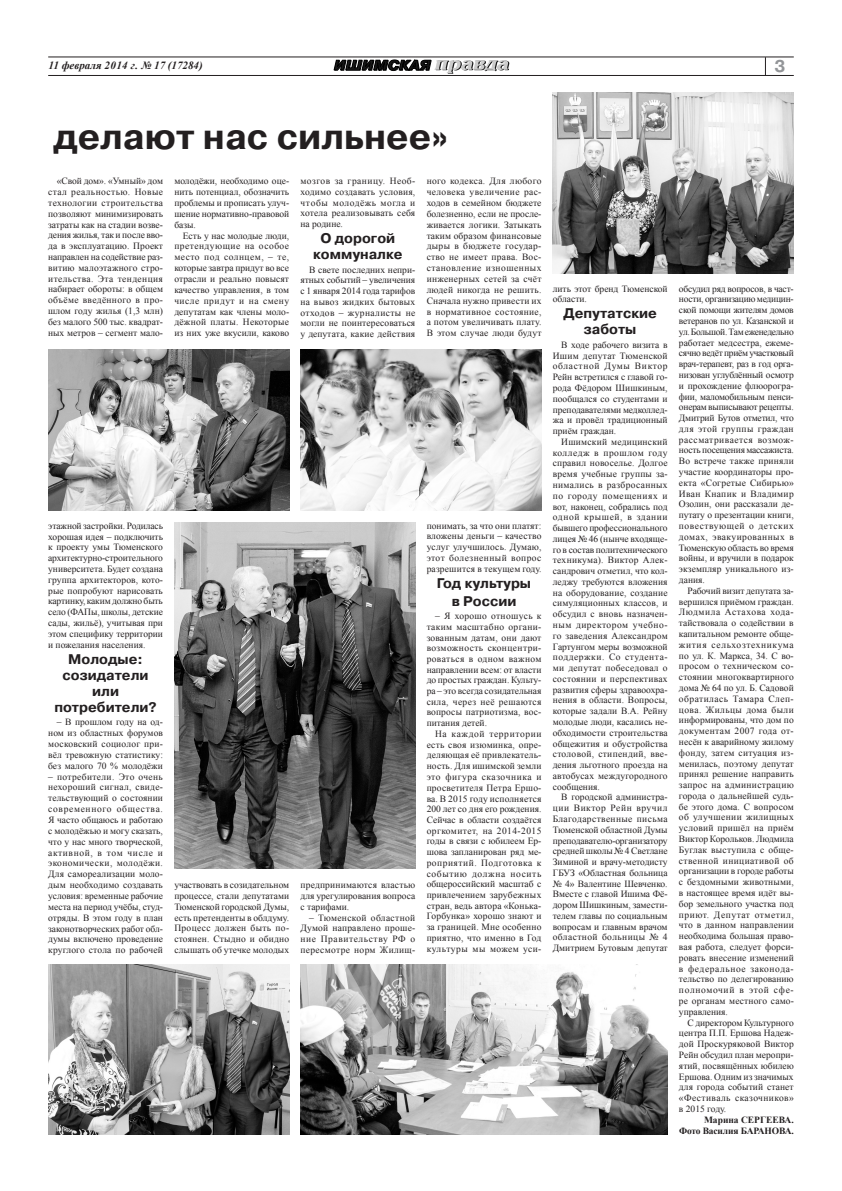
<style>
.page{position:relative;width:842px;height:1191px;background:#fff}
.page>*{position:absolute;margin:0;border:0;box-sizing:border-box;transform-origin:0 0}
.t1{font:700 36px "Pragmatica C";color:#231f20}
.прагматика_ЗАГОЛОВОК{font:700 17px "Pragmatica C";color:#939598}
.Подзаголовок_18{font:700 14px/16px "Pragmatica C";color:#231f20;text-align:center}
.лид{font:700 14px/16px "Pragmatica C";color:#231f20;text-align:center}
.Основной_текст{font:italic 700 11px "Times New Roman";color:#231f20}
.Основной_текст-2{font:9.5px/10.8px "Times New Roman";letter-spacing:.01em;color:#231f20;text-align:justify}
.Основной_текст-3{font:700 9.5px "Times New Roman";letter-spacing:-.015em;color:#231f20}
</style>
<div class="page">
<hr style="left:48px;top:75px;width:746px;height:1px;background:#231f20">
<svg style="left:765px;top:58px;width:1px;height:17px"></svg>
<svg style="left:334px;top:60px;width:175px;height:14px"></svg>
<hr style="left:48px;top:57px;width:746px;height:1px;background:#231f20">
<img style="left:174px;top:522px;width:241px;height:346px">
<img style="left:300px;top:349px;width:241px;height:161px">
<img style="left:553px;top:93px;width:241px;height:180px">
<img style="left:49px;top:349px;width:240px;height:162px">
<img style="left:48px;top:964px;width:241px;height:170px">
<img style="left:300px;top:964px;width:368px;height:170px">
<p class="Основной_текст" style="left:49px;top:58px;width:156px">11 февраля 2014 г. № 17 (17284)</p>
<p class="прагматика_ЗАГОЛОВОК" style="left:774px;top:57px;width:13px">3</p>
<h1 class="t1" style="left:53px;top:117px;width:396px">делают нас сильнее»</h1>
<p class="Основной_текст-2" style="left:48px;top:176px;width:116px;text-indent:8px">«Свой дом». «Умный» дом стал реальностью. Новые технологии строительства позволяют минимизировать затраты как на стадии возве&shy;дения жилья, так и после вво&shy;да в эксплуатацию. Проект направлен на содействие раз&shy;витию малоэтажного стро&shy;ительства. Эта тенденция набирает обороты: в общем объёме введённого в про&shy;шлом году жилья (1,3 млн) без малого 500 тыс. квадрат&shy;ных метров – сегмент мало-</p>
<p class="Основной_текст-2" style="left:174px;top:175px;width:116px">молодёжи, необходимо оце&shy;нить потенциал, обозначить проблемы и прописать улуч&shy;шение нормативно-правовой базы.</p>
<p class="Основной_текст-2" style="left:300px;top:176px;width:116px">мозгов за границу. Необ&shy;ходимо создавать условия, чтобы молодёжь могла и хотела реализовывать себя на родине.</p>
<p class="Подзаголовок_18" style="left:320px;top:230px;width:76px">О дорогой</p>
<p class="Подзаголовок_18" style="left:313px;top:246px;width:91px">коммуналке</p>
<p class="Основной_текст-2" style="left:300px;top:264px;width:116px;text-indent:8px">В свете последних непри&shy;ятных событий – увеличения с 1 января 2014 года тарифов на вывоз жидких бытовых отходов – журналисты не могли не поинтересоваться у депутата, какие действия</p>
<p class="Основной_текст-2" style="left:427px;top:175px;width:116px">ного кодекса. Для любого человека увеличение рас&shy;ходов в семейном бюджете болезненно, если не просле&shy;живается логики. Затыкать таким образом финансовые дыры в бюджете государ&shy;ство не имеет права. Вос&shy;становление изношенных инженерных сетей за счёт людей никогда не решить.<br>Сначала нужно привести их в нормативное состояние, а потом увеличивать плату.<br>В этом случае люди будут</p>
<p class="Основной_текст-2" style="left:174px;top:230px;width:116px;text-indent:8px">Есть у нас молодые люди, претендующие на особое место под солнцем, – те, которые завтра придут во все отрасли и реально повысят качество управления, в том числе придут и на смену депутатам как члены моло&shy;дёжной платы. Некоторые из них уже вкусили, каково</p>
<p class="Основной_текст-2" style="left:48px;top:520px;width:116px">этажной застройки. Родилась хорошая идея – подключить к проекту умы Тюменского архитектурно-строительного университета. Будет создана группа архитекторов, кото&shy;рые попробуют нарисовать картинку, каким должно быть село (ФАПы, школы, детские сады, жильё), учитывая при этом специфику территории и пожелания населения.</p>
<p class="лид" style="left:68px;top:651px;width:76px">Молодые:</p>
<p class="лид" style="left:63px;top:667px;width:88px">созидатели или</p>
<p class="лид" style="left:54px;top:699px;width:104px">потребители?</p>
<p class="Основной_текст-2" style="left:48px;top:716px;width:116px;text-indent:8px">– В прошлом году на од&shy;ном из областных форумов московский социолог при&shy;вёл тревожную статистику: без малого 70 % молодёжи</p>
<p class="Основной_текст-2" style="left:48px;top:771px;width:116px">– потребители. Это очень нехороший сигнал, свиде&shy;тельствующий о состоянии современного общества.<br>Я часто общаюсь и работаю с молодёжью и могу сказать, что у нас много творческой, активной, в том числе и экономически, молодёжи.<br>Для самореализации моло&shy;дым необходимо создавать условия: временные рабочие места на период учёбы, студ&shy;отряды. В этом году в план законотворческих работ обл&shy;думы включено проведение круглого стола по рабочей</p>
<p class="Основной_текст-2" style="left:174px;top:879px;width:116px">участвовать в созидательном процессе, стали депутатами Тюменской городской Думы, есть претенденты в облдуму.<br>Процесс должен быть по&shy;стоянен. Стыдно и обидно слышать об утечке молодых</p>
<p class="Основной_текст-2" style="left:300px;top:879px;width:116px">предпринимаются властью для урегулирования вопроса с тарифами.</p>
<p class="Основной_текст-2" style="left:300px;top:912px;width:116px;text-indent:8px">– Тюменской областной Думой направлено проше&shy;ние Правительству РФ о пересмотре норм Жилищ-</p>
<p class="Основной_текст-2" style="left:427px;top:520px;width:116px">понимать, за что они платят: вложены деньги – качество услуг улучшилось. Думаю, этот болезненный вопрос разрешится в текущем году.</p>
<p class="Подзаголовок_18" style="left:437px;top:575px;width:96px">Год культуры</p>
<p class="Подзаголовок_18" style="left:452px;top:593px;width:66px">в России</p>
<p class="Основной_текст-2" style="left:427px;top:610px;width:116px;text-indent:8px">– Я хорошо отношусь к таким масштабно органи&shy;зованным датам, они дают возможность сконцентри&shy;роваться в одном важном направлении всем: от власти до простых граждан. Культу&shy;ра – это всегда созидательная сила, через неё решаются вопросы патриотизма, вос&shy;питания детей.</p>
<p class="Основной_текст-2" style="left:427px;top:728px;width:116px;text-indent:8px">На каждой территории есть своя изюминка, опре&shy;деляющая её привлекатель&shy;ность. Для ишимской земли это фигура сказочника и просветителя Петра Ершо&shy;ва. В 2015 году исполняется 200 лет со дня его рождения.<br>Сейчас в области создаётся оргкомитет, на 2014-2015 годы в связи с юбилеем Ер&shy;шова запланирован ряд ме&shy;роприятий. Подготовка к событию должна носить общероссийский масштаб с привлечением зарубежных стран, ведь автора «Конька-Горбунка» хорошо знают и за границей. Мне особенно приятно, что именно в Год культуры мы можем уси-</p>
<p class="Основной_текст-2" style="left:553px;top:283px;width:116px">лить этот бренд Тюменской области.</p>
<p class="Подзаголовок_18" style="left:564px;top:305px;width:95px">Депутатские заботы</p>
<p class="Основной_текст-2" style="left:553px;top:339px;width:116px;text-indent:8px">В ходе рабочего визита в Ишим депутат Тюменской областной Думы Виктор Рейн встретился с главой го&shy;рода Фёдором Шишкиным, пообщался со студентами и преподавателями медколлед&shy;жа и провёл традиционный приём граждан.</p>
<p class="Основной_текст-2" style="left:553px;top:436px;width:116px;text-indent:8px">Ишимский медицинский колледж в прошлом году справил новоселье. Долгое время учебные группы за&shy;нимались в разбросанных по городу помещениях и вот, наконец, собрались под одной крышей, в здании бывшего профессионального лицея № 46 (нынче входяще&shy;го в состав политехнического техникума). Виктор Алек&shy;сандрович отметил, что кол&shy;леджу требуются вложения на оборудование, создание симуляционных классов, и обсудил с вновь назначен&shy;ным директором учебно&shy;го заведения Александром Гартунгом меры возможной поддержки. Со студента&shy;ми депутат побеседовал о состоянии и перспективах развития сферы здравоохра&shy;нения в области. Вопросы, которые задали В.А. Рейну молодые люди, касались не&shy;обходимости строительства общежития и обустройства столовой, стипендий, вве&shy;дения льготного проезда на автобусах междугородного сообщения.</p>
<p class="Основной_текст-2" style="left:553px;top:791px;width:116px;text-indent:8px">В городской администра&shy;ции Виктор Рейн вручил Благодарственные письма Тюменской областной Думы преподавателю-организатору средней школы № 4 Светлане Зиминой и врачу-методисту ГБУЗ «Областная больница № 4» Валентине Шевченко.<br>Вместе с главой Ишима Фё&shy;дором Шишкиным, замести&shy;телем главы по социальным вопросам и главным врачом областной больницы № 4<br>Дмитрием Бутовым депутат</p>
<p class="Основной_текст-2" style="left:679px;top:283px;width:116px">обсудил ряд вопросов, в част&shy;ности, организацию медицин&shy;ской помощи жителям домов ветеранов по ул. Казанской и ул. Большой. Там еженедельно работает медсестра, ежеме&shy;сячно ведёт приём участковый врач-терапевт, раз в год орга&shy;низован углублённый осмотр и прохождение флюорогра&shy;фии, маломобильным пенси&shy;онерам выписывают рецепты.<br>Дмитрий Бутов отметил, что для этой группы граждан рассматривается возмож&shy;ность посещения массажиста.<br>Во встрече также приняли участие координаторы про&shy;екта «Согретые Сибирью» Иван Кнапик и Владимир Озолин, они рассказали де&shy;путату о презентации книги, повествующей о детских домах, эвакуированных в Тюменскую область во время войны, и вручили в подарок экземпляр уникального из&shy;дания.</p>
<p class="Основной_текст-2" style="left:679px;top:585px;width:116px;text-indent:8px">Рабочий визит депутата за&shy;вершился приёмом граждан.<br>Людмила Астахова хода&shy;тайствовала о содействии в капитальном ремонте обще&shy;жития сельхозтехникума по ул. К. Маркса, 34. С во&shy;просом о техническом со&shy;стоянии многоквартирного дома № 64 по ул. Б. Садовой обратилась Тамара Слеп&shy;цова. Жильцы дома были информированы, что дом по документам 2007 года от&shy;несён к аварийному жилому фонду, затем ситуация из&shy;менилась, поэтому депутат принял решение направить запрос на администрацию города о дальнейшей судь&shy;бе этого дома. С вопросом об улучшении жилищных условий пришёл на приём Виктор Корольков. Людмила Буглак выступила с обще&shy;ственной инициативой об организации в городе работы с бездомными животными, в настоящее время идёт вы&shy;бор земельного участка под приют. Депутат отметил, что в данном направлении необходима большая право&shy;вая работа, следует форси&shy;ровать внесение изменений в федеральное законода&shy;тельство по делегированию полномочий в этой сфе&shy;ре органам местного само&shy;управления.</p>
<p class="Основной_текст-2" style="left:679px;top:1016px;width:116px;text-indent:8px">С директором Культурного центра П.П. Ершова Надеж&shy;дой Проскуряковой Виктор Рейн обсудил план меропри&shy;ятий, посвящённых юбилею Ершова. Одним из значимых для города событий станет «Фестиваль сказочников» в 2015 году.</p>
<p class="Основной_текст-3" style="left:704px;top:1113px;width:91px">Марина СЕРГЕЕВА.</p>
<p class="Основной_текст-3" style="left:679px;top:1123px;width:116px">Фото Василия БАРАНОВА.</p>
</div>
